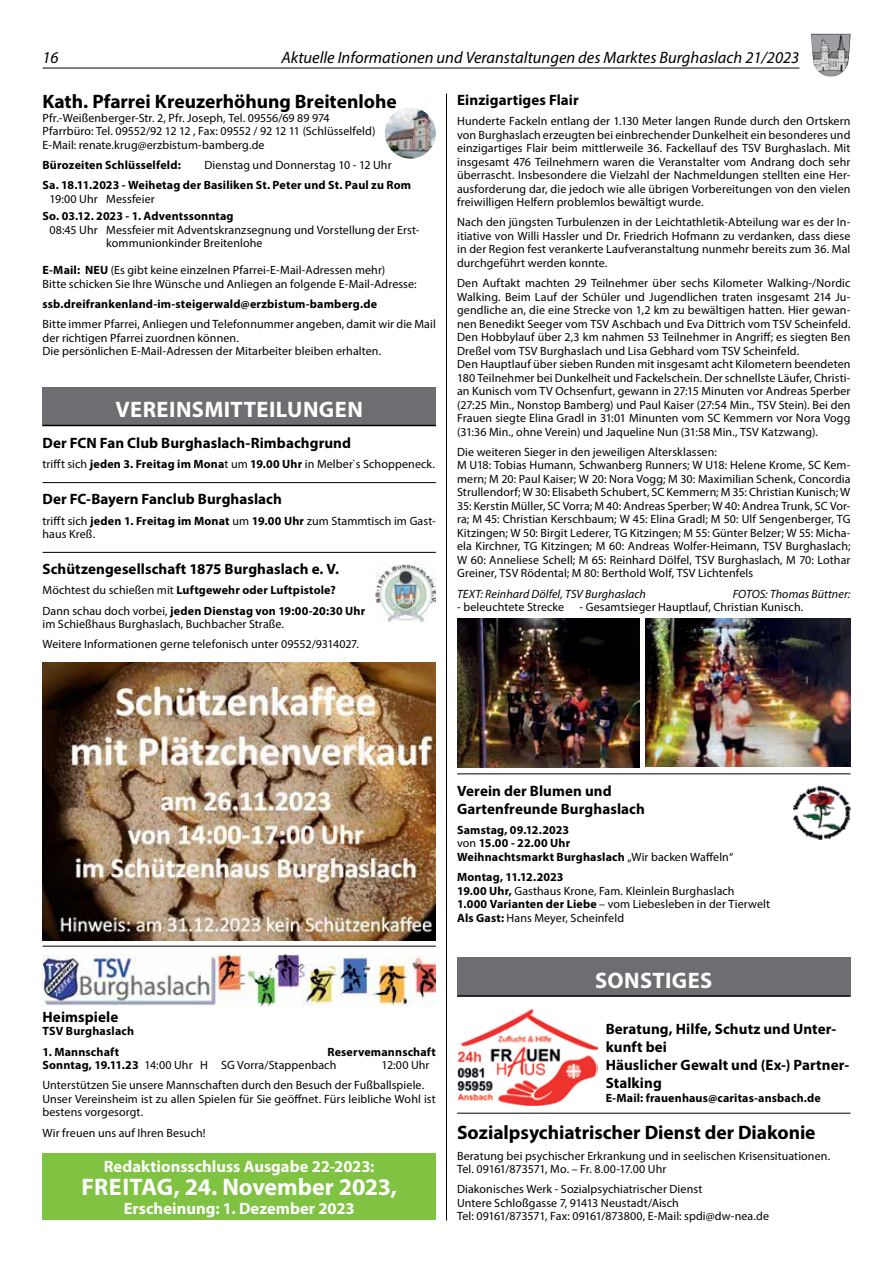
<style>
.page{position:relative;width:893px;height:1263px;background:#fff}
.page>*{position:absolute;margin:0;border:0;box-sizing:border-box;transform-origin:0 0}
.t1{font:700 24px "Myriad Pro";color:#fff}
.t2{font:700 22.5px "Myriad Pro";letter-spacing:.02em;color:#fff}
.t3{font:700 19.5px "Myriad Pro";color:#000}
.t4{font:italic 16.5px "Myriad Pro";color:#000}
.t5{font:700 16.5px "Myriad Pro";color:#fff}
.t6{font:700 15px/18px "Myriad Pro";letter-spacing:.005em;color:#000}
.t7{font:12px/13.5px "Myriad Pro";letter-spacing:.01em;color:#000}
.t8{font:700 12px/13.5px "Myriad Pro";letter-spacing:.015em;color:#000}
.t9{font:italic 12px "Myriad Pro";letter-spacing:.005em;color:#000}
.s1{font-weight:700}
.s2{font-weight:400}
</style>
<div class="page">
<hr style="left:446px;top:94px;width:1px;height:1126px;background:#000">
<div style="left:43px;top:387px;width:393px;height:38px;background:#6d6e71"></div>
<hr style="left:43px;top:425px;width:393px;height:1px;background:#000">
<div style="left:457px;top:958px;width:393px;height:38px;background:#6d6e71"></div>
<hr style="left:457px;top:995px;width:393px;height:2px;background:#000">
<img style="left:385px;top:108px;width:51px;height:51px;border-radius:26px">
<hr style="left:43px;top:482px;width:393px;height:1px;background:#000">
<hr style="left:43px;top:552px;width:393px;height:1px;background:#000">
<hr style="left:43px;top:946px;width:393px;height:1px;background:#000">
<img style="left:376px;top:564px;width:60px;height:57px">
<img style="left:43px;top:663px;width:393px;height:278px">
<img style="left:43px;top:955px;width:393px;height:52px">
<hr style="left:457px;top:773px;width:393px;height:1px;background:#000">
<img style="left:457px;top:618px;width:182px;height:150px">
<img style="left:646px;top:618px;width:204px;height:149px">
<img style="left:793px;top:785px;width:57px;height:55px">
<div style="left:43px;top:1153px;width:393px;height:67px;background:#80c342"></div>
<hr style="left:457px;top:1113px;width:393px;height:1px;background:#000">
<img style="left:457px;top:1009px;width:140px;height:96px">
<hr style="left:43px;top:68px;width:756px;height:1px;background:#000">
<img style="left:811px;top:34px;width:40px;height:43px">
<h3 class="t4" style="left:43px;top:48px;width:18px">16</h3>
<h3 class="t4" style="left:281px;top:48px;width:519px">Aktuelle Informationen und Veranstaltungen des Marktes Burghaslach 21/2023</h3>
<h3 class="t3" style="left:43px;top:89px;width:356px">Kath. Pfarrei Kreuzerhöhung Breitenlohe</h3>
<p class="t7" style="left:43px;top:111px;width:334px">Pfr.-Weißenberger-Str. 2, Pfr. Joseph, Tel. 09556/69 89 974<br>Pfarrbüro: Tel. 09552/92 12 12 , Fax: 09552 / 92 12 11 (Schlüsselfeld)<br>E-Mail: renate.krug@erzbistum-bamberg.de</p>
<p class="t8" style="left:43px;top:158px;width:140px">Bürozeiten Schlüsselfeld:</p>
<p class="t7" style="left:205px;top:158px;width:189px">Dienstag und Donnerstag 10 - 12 Uhr</p>
<p class="t8" style="left:43px;top:178px;width:370px">Sa. 18.11.2023 - Weihetag der Basiliken St. Peter und St. Paul zu Rom</p>
<p class="t7" style="left:50px;top:192px;width:107px">19:00 Uhr Messfeier</p>
<p class="t8" style="left:43px;top:209px;width:193px">So. 03.12. 2023 - 1. Adventssonntag</p>
<p class="t7" style="left:106px;top:223px;width:315px;text-indent:-57px">08:45 Uhr Messfeier mit Adventskranzsegnung und Vorstellung der Erst&shy;kommunionkinder Breitenlohe</p>
<p class="t7" style="left:43px;top:263px;width:376px"><span class="s1">E-Mail: NEU</span> (Es gibt keine einzelnen Pfarrei-E-Mail-Adressen mehr)<br>Bitte schicken Sie Ihre Wünsche und Anliegen an folgende E-Mail-Adresse:</p>
<p class="t8" style="left:43px;top:297px;width:336px">ssb.dreifrankenland-im-steigerwald@erzbistum-bamberg.de</p>
<p class="t7" style="left:43px;top:317px;width:395px">Bitte immer Pfarrei, Anliegen und Telefonnummer angeben, damit wir die Mail der richtigen Pfarrei zuordnen können.<br>Die persönlichen E-Mail-Adressen der Mitarbeiter bleiben erhalten.</p>
<h2 class="t2" style="left:115px;top:395px;width:249px">VEREINSMITTEILUNGEN</h2>
<p class="t6" style="left:43px;top:434px;width:310px">Der FCN Fan Club Burghaslach-Rimbachgrund</p>
<p class="t7" style="left:43px;top:457px;width:394px">trifft sich <span class="s1">jeden 3. Freitag im Mona</span>t um <span class="s1">19.00 Uhr</span> in Melber`s Schoppeneck.</p>
<p class="t6" style="left:43px;top:490px;width:241px">Der FC-Bayern Fanclub Burghaslach</p>
<p class="t7" style="left:43px;top:514px;width:395px">trifft sich <span class="s1">jeden 1. Freitag im Monat</span> um <span class="s1">19.00 Uhr</span> zum Stammtisch im Gast&shy;haus Kreß.</p>
<p class="t6" style="left:43px;top:560px;width:298px">Schützengesellschaft 1875 Burghaslach e. V.</p>
<p class="t8" style="left:43px;top:580px;width:324px;line-height:20.2px"><span class="s2">Möchtest du schießen mit</span> Luftgewehr oder Luftpistole?<br><span class="s2">Dann schau doch vorbei,</span> jeden Dienstag von 19:00-20:30 Uhr</p>
<p class="t7" style="left:43px;top:614px;width:318px;line-height:20.2px">im Schießhaus Burghaslach, Buchbacher Straße.<br>Weitere Informationen gerne telefonisch unter 09552/9314027.</p>
<p class="t6" style="left:457px;top:90px;width:123px">Einzigartiges Flair</p>
<p class="t7" style="left:457px;top:114px;width:395px;text-align:justify">Hunderte Fackeln entlang der 1.130 Meter langen Runde durch den Ortskern von Burghaslach erzeugten bei einbrechender Dunkelheit ein besonderes und einzigartiges Flair beim mittlerweile 36. Fackellauf des TSV Burghaslach. Mit insgesamt 476 Teilnehmern waren die Veranstalter vom Andrang doch sehr überrascht. Insbesondere die Vielzahl der Nachmeldungen stellten eine Her&shy;ausforderung dar, die jedoch wie alle übrigen Vorbereitungen von den vielen freiwilligen Helfern problemlos bewältigt wurde.</p>
<p class="t7" style="left:457px;top:215px;width:395px;text-align:justify">Nach den jüngsten Turbulenzen in der Leichtathletik-Abteilung war es der In&shy;itiative von Willi Hassler und Dr. Friedrich Hofmann zu verdanken, dass diese in der Region fest verankerte Laufveranstaltung nunmehr bereits zum 36. Mal durchgeführt werden konnte.</p>
<p class="t7" style="left:457px;top:276px;width:395px">Den Auftakt machten 29 Teilnehmer über sechs Kilometer Walking-/Nordic Walking. Beim Lauf der Schüler und Jugendlichen traten insgesamt 214 Ju&shy;gendliche an, die eine Strecke von 1,2 km zu bewältigen hatten. Hier gewan&shy;nen Benedikt Seeger vom TSV Aschbach und Eva Dittrich vom TSV Scheinfeld.<br>Den Hobbylauf über 2,3 km nahmen 53 Teilnehmer in Angriff; es siegten Ben Dreßel vom TSV Burghaslach und Lisa Gebhard vom TSV Scheinfeld.<br>Den Hauptlauf über sieben Runden mit insgesamt acht Kilometern beendeten 180 Teilnehmer bei Dunkelheit und Fackelschein. Der schnellste Läufer, Christi&shy;an Kunisch vom TV Ochsenfurt, gewann in 27:15 Minuten vor Andreas Sperber (27:25 Min., Nonstop Bamberg) und Paul Kaiser (27:54 Min., TSV Stein). Bei den Frauen siegte Elina Gradl in 31:01 Minunten vom SC Kemmern vor Nora Vogg (31:36 Min., ohne Verein) und Jaqueline Nun (31:58 Min., TSV Katzwang).</p>
<p class="t7" style="left:457px;top:445px;width:395px">Die weiteren Sieger in den jeweiligen Altersklassen:<br>M U18: Tobias Humann, Schwanberg Runners; W U18: Helene Krome, SC Kem&shy;mern; M 20: Paul Kaiser; W 20: Nora Vogg; M 30: Maximilian Schenk, Concordia Strullendorf; W 30: Elisabeth Schubert, SC Kemmern; M 35: Christian Kunisch; W 35: Kerstin Müller, SC Vorra; M 40: Andreas Sperber; W 40: Andrea Trunk, SC Vor&shy;ra; M 45: Christian Kerschbaum; W 45: Elina Gradl; M 50: Ulf Sengenberger, TG Kitzingen; W 50: Birgit Lederer, TG Kitzingen; M 55: Günter Belzer; W 55: Micha&shy;ela Kirchner, TG Kitzingen; M 60: Andreas Wolfer-Heimann, TSV Burghaslach; W 60: Anneliese Schell; M 65: Reinhard Dölfel, TSV Burghaslach, M 70: Lothar Greiner, TSV Rödental; M 80: Berthold Wolf, TSV Lichtenfels</p>
<p class="t9" style="left:457px;top:586px;width:190px">TEXT: Reinhard Dölfel, TSV Burghaslach</p>
<p class="t9" style="left:733px;top:586px;width:119px">FOTOS: Thomas Büttner:</p>
<p class="t7" style="left:457px;top:600px;width:109px">- beleuchtete Strecke</p>
<p class="t7" style="left:579px;top:600px;width:225px">- Gesamtsieger Hauptlauf, Christian Kunisch.</p>
<p class="t6" style="left:43px;top:1007px;width:77px">Heimspiele</p>
<p class="t8" style="left:43px;top:1024px;width:93px">TSV Burghaslach</p>
<p class="t8" style="left:43px;top:1044px;width:78px">1. Mannschaft</p>
<p class="t8" style="left:43px;top:1044px;width:395px;text-indent:285px">Reservemannschaft<br>Sonntag, 19.11.23 <span class="s2">14:00 Uhr H SG Vorra/Stappenbach</span></p>
<p class="t7" style="left:43px;top:1055px;width:388px;line-height:20.2px;text-indent:339px">12:00 Uhr<br>Unterstützen Sie unsere Mannschaften durch den Besuch der Fußballspiele.</p>
<p class="t7" style="left:43px;top:1092px;width:395px">Unser Vereinsheim ist zu allen Spielen für Sie geöffnet. Fürs leibliche Wohl ist bestens vorgesorgt.</p>
<p class="t7" style="left:43px;top:1126px;width:165px">Wir freuen uns auf Ihren Besuch!</p>
<h3 class="t5" style="left:104px;top:1156px;width:272px">Redaktionsschluss Ausgabe 22-2023:</h3>
<h1 class="t1" style="left:81px;top:1171px;width:317px">FREITAG, 24. November 2023,</h1>
<h3 class="t5" style="left:124px;top:1198px;width:233px">Erscheinung: 1. Dezember 2023</h3>
<p class="t6" style="left:457px;top:781px;width:189px">Verein der Blumen und<br>Gartenfreunde Burghaslach</p>
<p class="t8" style="left:457px;top:823px;width:278px">Samstag, 09.12.2023<br><span class="s2">von</span> 15.00 - 22.00 Uhr<br>Weihnachtsmarkt Burghaslach <span class="s2">„Wir backen Waffeln“</span></p>
<p class="t7" style="left:457px;top:870px;width:314px"><span class="s1">Montag, 11.12.2023<br>19.00 Uhr,</span> Gasthaus Krone, Fam. Kleinlein Burghaslach<br><span class="s1">1.000 Varianten der Liebe</span> – vom Liebesleben in der Tierwelt <span class="s1">Als Gast:</span> Hans Meyer, Scheinfeld</p>
<h2 class="t2" style="left:595px;top:965px;width:119px">SONSTIGES</h2>
<p class="t6" style="left:606px;top:1020px;width:245px">Beratung, Hilfe, Schutz und Unter&shy;kunft bei<br>Häuslicher Gewalt und (Ex-) Partner-<br>Stalking</p>
<p class="t8" style="left:606px;top:1091px;width:217px">E-Mail: frauenhaus@caritas-ansbach.de</p>
<h3 class="t3" style="left:457px;top:1120px;width:360px">Sozialpsychiatrischer Dienst der Diakonie</h3>
<p class="t7" style="left:457px;top:1149px;width:375px">Beratung bei psychischer Erkrankung und in seelischen Krisensituationen.<br>Tel. 09161/873571, Mo. – Fr. 8.00-17.00 Uhr</p>
<p class="t7" style="left:457px;top:1182px;width:313px">Diakonisches Werk - Sozialpsychiatrischer Dienst<br>Untere Schloßgasse 7, 91413 Neustadt/Aisch<br>Tel: 09161/873571, Fax: 09161/873800, E-Mail: spdi@dw-nea.de</p>
</div>
